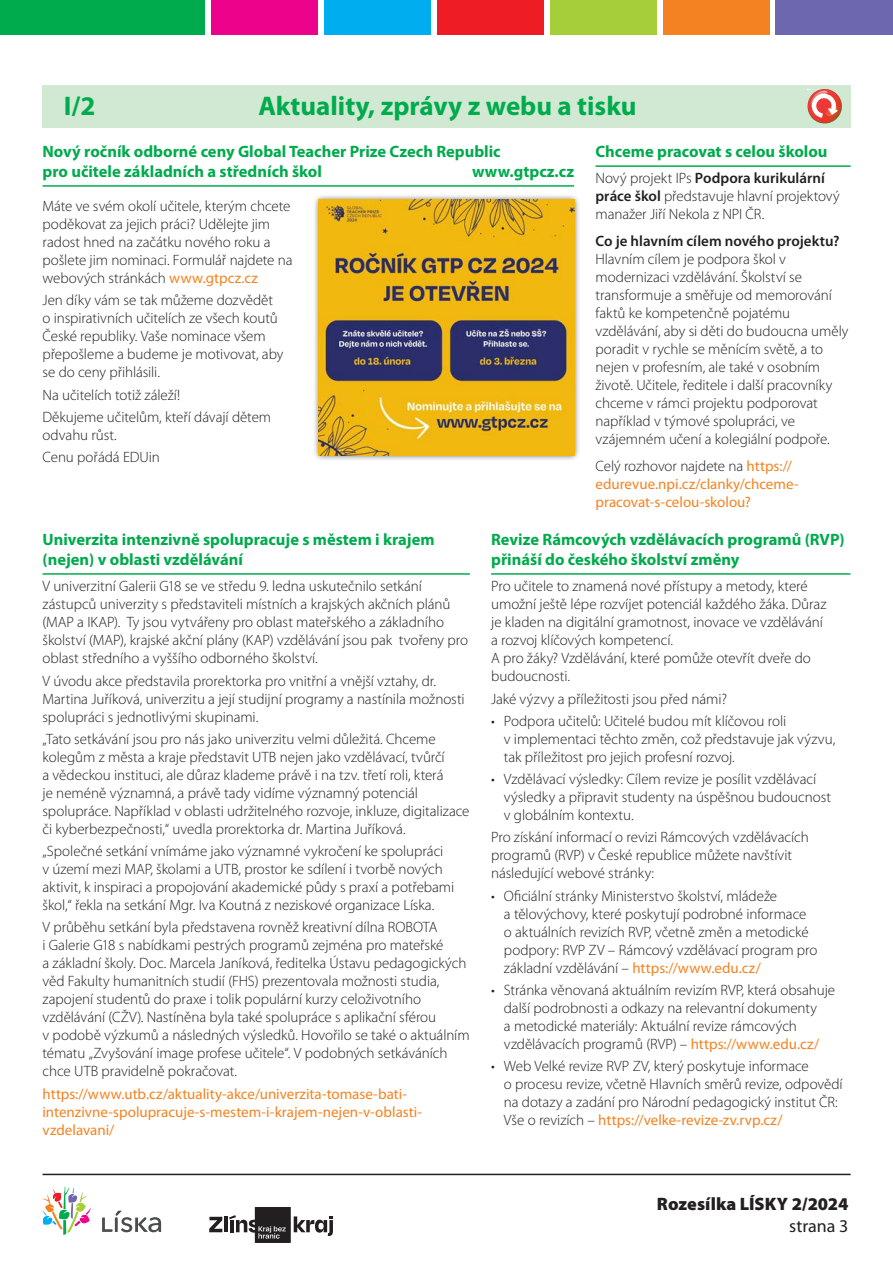
<style>
.page{position:relative;width:893px;height:1263px;background:#fff}
.page>*{position:absolute;margin:0;border:0;box-sizing:border-box;transform-origin:0 0}
.nadpis{font:700 27px "Myriad Pro";color:#00ab4d}
.t1{font:900 18px "Myriad Pro";color:#231f20}
.t2{font:18px "Myriad Pro";color:#231f20}
.podtržený_podnadpis{font:700 16.5px/19.8px "Myriad Pro";color:#00ab4d}
.text{font:300 15px/18px "Myriad Pro";letter-spacing:-.005em;color:#231f20}
.odkaz_web{font:15px/18px "Myriad Pro";color:#f58220}
.text-2{font:15px/18px "Myriad Pro";color:#f58220}
.text-3{font:600 15px "Myriad Pro";color:#231f20}
.s1{font-weight:600}
.s2{font-weight:300;color:#231f20}
.s3{font-weight:400;color:#f58220}
</style>
<div class="page">
<div style="left:0;top:0;width:205px;height:34px;background:#00ab4d"></div>
<div style="left:211px;top:0;width:107px;height:34px;background:#ed028c"></div>
<div style="left:324px;top:0;width:107px;height:34px;background:#00aeef"></div>
<div style="left:437px;top:0;width:107px;height:34px;background:#ee1d23"></div>
<div style="left:550px;top:0;width:107px;height:34px;background:#a6ce39"></div>
<div style="left:663px;top:0;width:107px;height:34px;background:#f58220"></div>
<div style="left:776px;top:0;width:117px;height:34px;background:#6c67ae"></div>
<svg style="left:102px;top:1211px;width:59px;height:21px"></svg>
<svg style="left:43px;top:1186px;width:48px;height:49px"></svg>
<hr style="left:43px;top:1174px;width:808px;height:1px;background:#231f20">
<svg style="left:209px;top:1217px;width:13px;height:15px"></svg>
<hr style="left:224px;top:1216px;width:4px;height:16px;background:#231f20">
<svg style="left:229px;top:1207px;width:104px;height:36px"></svg>
<div style="left:43px;top:85px;width:808px;height:43px;background:#d1e9d3"></div>
<svg style="left:807px;top:89px;width:35px;height:35px"></svg>
<hr style="left:43px;top:185px;width:531px;height:2px;background:#00ab4d">
<div style="left:313px;top:194px;width:268px;height:268px;background:#231f20;opacity:.75"></div>
<img style="left:319px;top:200px;width:255px;height:255px">
<hr style="left:43px;top:573px;width:427px;height:2px;background:#00ab4d">
<hr style="left:595px;top:165px;width:256px;height:2px;background:#00ab4d">
<hr style="left:491px;top:573px;width:359px;height:2px;background:#00ab4d">
<p class="nadpis" style="left:64px;top:89px;width:33px">I/2</p>
<p class="nadpis" style="left:258px;top:89px;width:380px">Aktuality, zprávy z webu a tisku</p>
<p class="podtržený_podnadpis" style="left:43px;top:141px;width:460px">Nový ročník odborné ceny Global Teacher Prize Czech Republic</p>
<p class="podtržený_podnadpis" style="left:43px;top:161px;width:281px">pro učitele základních a středních škol</p>
<p class="podtržený_podnadpis" style="left:472px;top:161px;width:103px">www.gtpcz.cz</p>
<p class="podtržený_podnadpis" style="left:595px;top:141px;width:234px">Chceme pracovat s celou školou</p>
<p class="text" style="left:595px;top:169px;width:246px">Nový projekt IPs <span class="s1">Podpora kurikulární práce škol</span> představuje hlavní projektový manažer Jiří Nekola z NPI ČR.</p>
<p class="text-3" style="left:595px;top:231px;width:245px">Co je hlavním cílem nového projektu?</p>
<p class="text" style="left:595px;top:250px;width:254px">Hlavním cílem je podpora škol v modernizaci vzdělávání. Školství se transformuje a směřuje od memorování faktů ke kompetenčně pojatému vzdělávání, aby si děti do budoucna uměly poradit v rychle se měnícím světě, a to nejen v profesním, ale také v osobním životě. Učitele, ředitele i další pracovníky chceme v rámci projektu podporovat například v týmové spolupráci, ve vzájemném učení a kolegiální podpoře.</p>
<p class="text-2" style="left:595px;top:456px;width:205px"><span class="s2">Celý rozhovor najdete na</span> https:// edurevue.npi.cz/clanky/chceme&shy;pracovat-s-celou-skolou?</p>
<p class="podtržený_podnadpis" style="left:491px;top:529px;width:355px">Revize Rámcových vzdělávacích programů (RVP) přináší do českého školství změny</p>
<p class="text" style="left:491px;top:577px;width:337px">Pro učitele to znamená nové přístupy a metody, které umožní ještě lépe rozvíjet potenciál každého žáka. Důraz je kladen na digitální gramotnost, inovace ve vzdělávání a rozvoj klíčových kompetencí.</p>
<p class="text" style="left:491px;top:649px;width:321px">A pro žáky? Vzdělávání, které pomůže otevřít dveře do budoucnosti.</p>
<p class="text" style="left:491px;top:689px;width:237px">Jaké výzvy a příležitosti jsou před námi?</p>
<p class="text" style="left:504px;top:712px;width:333px;text-indent:-13px">• Podpora učitelů: Učitelé budou mít klíčovou roli<br>v implementaci těchto změn, což představuje jak výzvu, tak příležitost pro jejich profesní rozvoj.</p>
<p class="text" style="left:504px;top:770px;width:329px;text-indent:-13px">• Vzdělávací výsledky: Cílem revize je posílit vzdělávací výsledky a připravit studenty na úspěšnou budoucnost v globálním kontextu.</p>
<p class="text" style="left:491px;top:828px;width:319px">Pro získání informací o revizi Rámcových vzdělávacích programů (RVP) v České republice můžete navštívit následující webové stránky:</p>
<p class="text" style="left:504px;top:886px;width:315px;text-indent:-13px">• Oficiální stránky Ministerstvo školství, mládeže<br>a tělovýchovy, které poskytují podrobné informace o aktuálních revizích RVP, včetně změn a metodické podpory: RVP ZV – Rámcový vzdělávací program pro základní vzdělávání – <span class="s3">https://www.edu.cz/</span></p>
<p class="text" style="left:504px;top:981px;width:333px;text-indent:-13px">• Stránka věnovaná aktuálním revizím RVP, která obsahuje další podrobnosti a odkazy na relevantní dokumenty<br>a metodické materiály: Aktuální revize rámcových vzdělávacích programů (RVP) – <span class="s3">https://www.edu.cz/</span></p>
<p class="text" style="left:504px;top:1057px;width:340px;text-indent:-13px">• Web Velké revize RVP ZV, který poskytuje informace<br>o procesu revize, včetně Hlavních směrů revize, odpovědí na dotazy a zadání pro Národní pedagogický institut ČR:<br>Vše o revizích – <span class="s3">https://velke-revize-zv.rvp.cz/</span></p>
<p class="text" style="left:43px;top:197px;width:252px">Máte ve svém okolí učitele, kterým chcete poděkovat za jejich práci? Udělejte jim radost hned na začátku nového roku a pošlete jim nominaci. Formulář najdete na webových stránkách <span class="s3">www.gtpcz.cz</span></p>
<p class="text" style="left:43px;top:291px;width:242px">Jen díky vám se tak můžeme dozvědět o inspirativních učitelích ze všech koutů České republiky. Vaše nominace všem přepošleme a budeme je motivovat, aby se do ceny přihlásili.</p>
<p class="text" style="left:43px;top:385px;width:139px">Na učitelích totiž záleží!</p>
<p class="text" style="left:43px;top:408px;width:230px">Děkujeme učitelům, kteří dávají dětem odvahu růst.</p>
<p class="text" style="left:43px;top:448px;width:119px">Cenu pořádá EDUin</p>
<p class="podtržený_podnadpis" style="left:43px;top:529px;width:394px">Univerzita intenzivně spolupracuje s městem i krajem (nejen) v oblasti vzdělávání</p>
<p class="text" style="left:43px;top:577px;width:427px">V univerzitní Galerii G18 se ve středu 9. ledna uskutečnilo setkání zástupců univerzity s představiteli místních a krajských akčních plánů (MAP a IKAP). Ty jsou vytvářeny pro oblast mateřského a základního školství (MAP), krajské akční plány (KAP) vzdělávání jsou pak tvořeny pro oblast středního a vyššího odborného školství.</p>
<p class="text" style="left:43px;top:671px;width:424px">V úvodu akce představila prorektorka pro vnitřní a vnější vztahy, dr.<br>Martina Juříková, univerzitu a její studijní programy a nastínila možnosti spolupráci s jednotlivými skupinami.</p>
<p class="text" style="left:43px;top:730px;width:429px">„Tato setkávání jsou pro nás jako univerzitu velmi důležitá. Chceme kolegům z města a kraje představit UTB nejen jako vzdělávací, tvůrčí<br>a vědeckou instituci, ale důraz klademe právě i na tzv. třetí roli, která<br>je neméně významná, a právě tady vidíme významný potenciál spolupráce. Například v oblasti udržitelného rozvoje, inkluze, digitalizace či kyberbezpečnosti,“ uvedla prorektorka dr. Martina Juříková.</p>
<p class="text" style="left:43px;top:842px;width:413px">„Společné setkání vnímáme jako významné vykročení ke spolupráci<br>v území mezi MAP, školami a UTB, prostor ke sdílení i tvorbě nových aktivit, k inspiraci a propojování akademické půdy s praxí a potřebami škol,“ řekla na setkání Mgr. Iva Koutná z neziskové organizace Líska.</p>
<p class="text" style="left:43px;top:918px;width:429px">V průběhu setkání byla představena rovněž kreativní dílna ROBOTA<br>i Galerie G18 s nabídkami pestrých programů zejména pro mateřské<br>a základní školy. Doc. Marcela Janíková, ředitelka Ústavu pedagogických věd Fakulty humanitních studií (FHS) prezentovala možnosti studia, zapojení studentů do praxe i tolik populární kurzy celoživotního vzdělávání (CŽV). Nastíněna byla také spolupráce s aplikační sférou<br>v podobě výzkumů a následných výsledků. Hovořilo se také o aktuálním tématu „Zvyšování image profese učitele“. V podobných setkáváních chce UTB pravidelně pokračovat.</p>
<p class="odkaz_web" style="left:43px;top:1084px;width:381px">https://www.utb.cz/aktuality-akce/univerzita-tomase-bati&shy;intenzivne-spolupracuje-s-mestem-i-krajem-nejen-v-oblasti&shy;vzdelavani/</p>
<p class="t1" style="left:657px;top:1192px;width:193px">Rozesílka LÍSKY 2/2024</p>
<p class="t2" style="left:789px;top:1215px;width:61px">strana 3</p>
</div>
